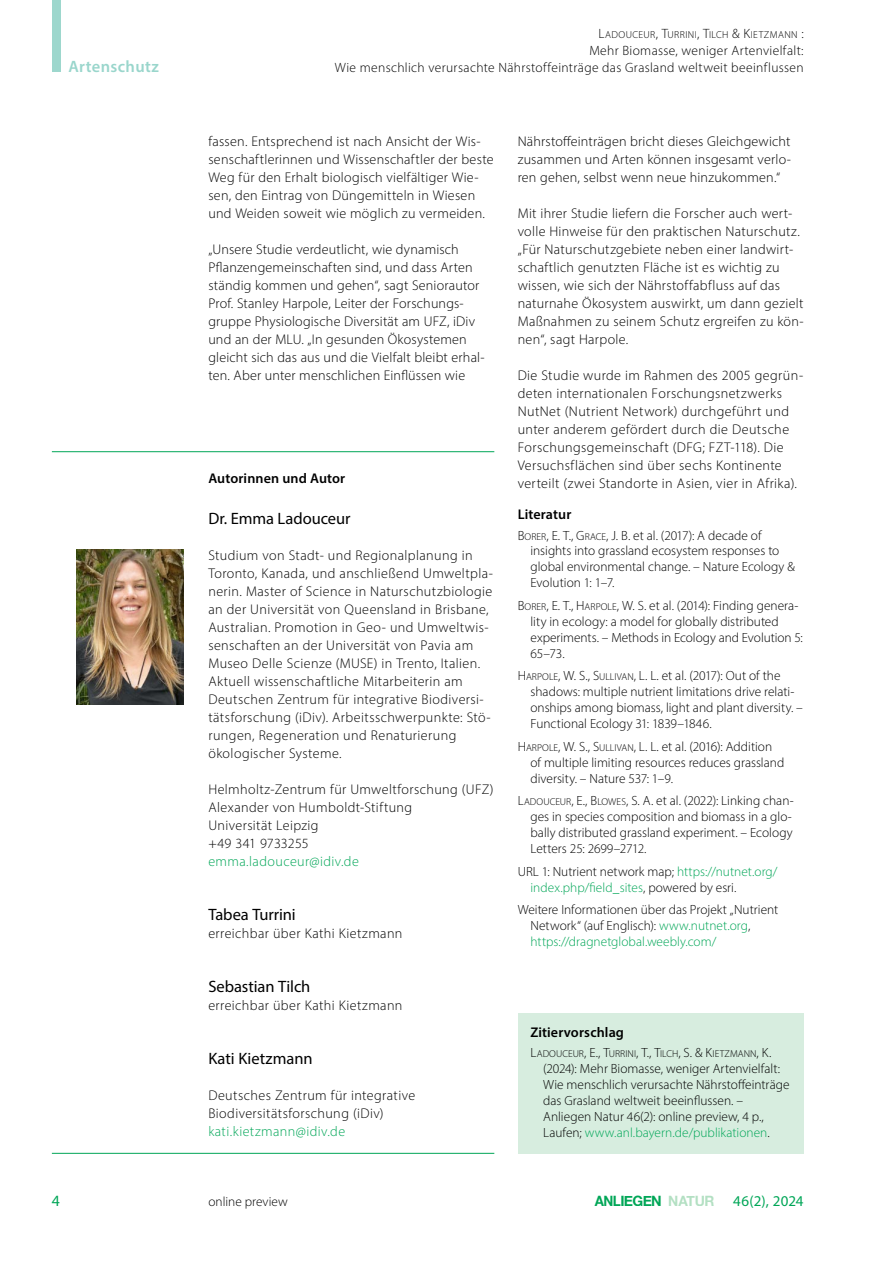
<style>
.page{position:relative;width:893px;height:1263px;background:#fff}
.page>*{position:absolute;margin:0;border:0;box-sizing:border-box;transform-origin:0 0}
.Autor{font:16.5px "Myriad Pro";letter-spacing:-.005em;color:#000}
.P__Fließtext_2Sp{font:16.5px "Myriad Pro";color:#000}
.t1{font:600 16.5px "Myriad Pro";letter-spacing:.02em;color:#9ad6cc}
.t2{font:15.75px "Myriad Pro";color:#00a657}
.t3{font:15px "Myriad Pro";letter-spacing:.005em;color:#00a657}
.t4{font:700 14.25px "Helvetica Neue";letter-spacing:-.035em;color:#00a657;scale:.94 1}
.P__Fließtext_2Sp-2{font:300 14.1px/18px "Myriad Pro";letter-spacing:.025em;color:#000}
.P__Fließtext_2Sp-3{font:300 14.1px "Myriad Pro";letter-spacing:.03em;color:#00a657}
.H1__Headline_Fliess{font:600 14.1px "Myriad Pro";letter-spacing:.01em;color:#000}
.P__Fließtext_2Sp-4{font:300 14.1px "Myriad Pro";color:#000}
.t5{font:300 13.5px "Myriad Pro";letter-spacing:.025em;color:#000}
.Literatur{font:300 13.35px/15.9px "Myriad Pro";color:#000}
.Literatur-2{font:300 13.35px/15.9px "Myriad Pro";color:#00a657}
.t6{font:300 10.2px "Myriad Pro";letter-spacing:.04em;color:#000}
.Literatur-3{font:300 10.05px "Myriad Pro";letter-spacing:.005em;color:#000}
.s1{font-size:13.5px}
.s2{font-style:inherit}
.s3{font-size:10.05px}
.s4{color:#000}
.s5{color:#00a657}
.s6{font-size:13.35px}
.s7{color:rgb(104 193 135/.5)}
</style>
<div class="page">
<div style="left:52px;top:0;width:8px;height:71px;background:#9ad6cc"></div>
<img style="left:77px;top:550px;width:106px;height:155px">
<hr style="left:52px;top:451px;width:442px;height:1px;background:#00a657">
<hr style="left:52px;top:1153px;width:442px;height:1px;background:#00a657">
<div style="left:518px;top:1014px;width:286px;height:140px;background:#d7eddf"></div>
<p class="t6" style="left:599px;top:28px;width:207px"><span class="s1">L</span>ADOUCEUR<span class="s1">, T</span>URRINI<span class="s1">, T</span>ILCH <span class="s1">&amp; K</span>IETZMANN <span class="s1">:</span></p>
<p class="t5" style="left:589px;top:42px;width:216px">Mehr Biomasse, weniger Artenvielfalt:</p>
<p class="t1" style="left:68px;top:55px;width:92px">Artenschutz</p>
<p class="t5" style="left:335px;top:59px;width:470px">Wie menschlich verursachte Nährstoffeinträge das Grasland weltweit beeinflussen</p>
<p class="P__Fließtext_2Sp-2" style="left:208px;top:132px;width:287px">fassen. Entsprechend ist nach Ansicht der Wis&shy;senschaftlerinnen und Wissenschaftler der beste Weg für den Erhalt biologisch vielfältiger Wie&shy;sen, den Eintrag von Düngemitteln in Wiesen und Weiden soweit wie möglich zu vermeiden.</p>
<p class="P__Fließtext_2Sp-2" style="left:208px;top:240px;width:278px">„Unsere Studie verdeutlicht, wie dynamisch Pflanzengemeinschaften sind, und dass Arten ständig kommen und gehen“, sagt Seniorautor Prof. Stanley Harpole, Leiter der Forschungs&shy;gruppe Physiologische Diversität am UFZ, iDiv und an der MLU. „In gesunden Ökosystemen gleicht sich das aus und die Vielfalt bleibt erhal&shy;ten. Aber unter menschlichen Einflüssen wie</p>
<h1 class="H1__Headline_Fliess" style="left:208px;top:469px;width:138px">Autorinnen und Autor</h1>
<p class="Autor" style="left:208px;top:508px;width:144px">Dr. Emma Ladouceur</p>
<p class="P__Fließtext_2Sp-2" style="left:208px;top:546px;width:286px">Studium von Stadt- und Regionalplanung in Toronto, Kanada, und anschließend Umweltpla&shy;nerin. Master of Science in Naturschutzbiologie an der Universität von Queensland in Brisbane, Australian. Promotion in Geo- und Umweltwis&shy;senschaften an der Universität von Pavia am Museo Delle Scienze (MUSE) in Trento, Italien.<br>Aktuell wissenschaftliche Mitarbeiterin am Deutschen Zentrum für integrative Biodiversi&shy;tätsforschung (iDiv). Arbeitsschwerpunkte: Stö&shy;rungen, Regeneration und Renaturierung ökologischer Systeme.</p>
<p class="P__Fließtext_2Sp-2" style="left:208px;top:780px;width:287px">Helmholtz-Zentrum für Umweltforschung (UFZ)</p>
<p class="P__Fließtext_2Sp-2" style="left:208px;top:798px;width:205px">Alexander von Humboldt-Stiftung</p>
<p class="P__Fließtext_2Sp-2" style="left:208px;top:816px;width:112px">Universität Leipzig</p>
<p class="P__Fließtext_2Sp-4" style="left:208px;top:834px;width:102px">+49 341 9733255</p>
<p class="P__Fließtext_2Sp-3" style="left:208px;top:852px;width:152px">emma.ladouceur@idiv.de</p>
<p class="Autor" style="left:208px;top:904px;width:89px">Tabea Turrini</p>
<p class="P__Fließtext_2Sp-2" style="left:208px;top:924px;width:196px">erreichbar über Kathi Kietzmann</p>
<p class="Autor" style="left:208px;top:976px;width:104px">Sebastian Tilch</p>
<p class="P__Fließtext_2Sp-2" style="left:208px;top:996px;width:196px">erreichbar über Kathi Kietzmann</p>
<p class="P__Fließtext_2Sp" style="left:208px;top:1048px;width:106px">Kati Kietzmann</p>
<p class="P__Fließtext_2Sp-2" style="left:208px;top:1086px;width:208px">Deutsches Zentrum für integrative<br>Biodiversitätsforschung (iDiv)</p>
<p class="P__Fließtext_2Sp-3" style="left:208px;top:1122px;width:138px">kati.kietzmann@idiv.de</p>
<p class="P__Fließtext_2Sp-2" style="left:518px;top:132px;width:275px;text-align:justify">Nährstoffeinträgen bricht dieses Gleichgewicht zusammen und Arten können insgesamt verlo&shy;ren gehen, selbst wenn neue hinzukommen.“</p>
<p class="P__Fließtext_2Sp-2" style="left:518px;top:204px;width:287px">Mit ihrer Studie liefern die Forscher auch wert&shy;volle Hinweise für den praktischen Naturschutz. „Für Naturschutzgebiete neben einer landwirt&shy;schaftlich genutzten Fläche ist es wichtig zu wissen, wie sich der Nährstoffabfluss auf das naturnahe Ökosystem auswirkt, um dann gezielt Maßnahmen zu seinem Schutz ergreifen zu kön&shy;nen“, sagt Harpole.</p>
<p class="P__Fließtext_2Sp-2" style="left:518px;top:366px;width:287px">Die Studie wurde im Rahmen des 2005 gegrün&shy;deten internationalen Forschungsnetzwerks NutNet (Nutrient Network) durchgeführt und unter anderem gefördert durch die Deutsche Forschungsgemeinschaft (DFG; FZT-118). Die Versuchsflächen sind über sechs Kontinente verteilt (zwei Standorte in Asien, vier in Afrika).</p>
<h1 class="H1__Headline_Fliess" style="left:518px;top:505px;width:55px">Literatur</h1>
<p class="Literatur" style="left:530px;top:527px;width:266px;text-indent:-13px"><span class="s2">B</span><span class="s3">ORER</span>, E. T., <span class="s2">G</span><span class="s3">RACE</span>, J. B. et al. (2017): A decade of insights into grassland ecosystem responses to global environmental change. – Nature Ecology &amp; Evolution 1: 1–7.</p>
<p class="Literatur" style="left:530px;top:597px;width:274px;text-indent:-13px"><span class="s2">B</span><span class="s3">ORER</span>, E. T., <span class="s2">H</span><span class="s3">ARPOLE</span>, W. S. et al. (2014): Finding genera&shy;lity in ecology: a model for globally distributed experiments. – Methods in Ecology and Evolution 5:<br>65–73.</p>
<p class="Literatur" style="left:530px;top:668px;width:274px;text-indent:-13px"><span class="s2">H</span><span class="s3">ARPOLE</span>, W. S., <span class="s2">S</span><span class="s3">ULLIVAN</span>, L. L. et al. (2017): Out of the shadows: multiple nutrient limitations drive relati&shy;onships among biomass, light and plant diversity. – Functional Ecology 31: 1839–1846.</p>
<p class="Literatur" style="left:530px;top:738px;width:255px;text-indent:-13px"><span class="s2">H</span><span class="s3">ARPOLE</span>, W. S., <span class="s2">S</span><span class="s3">ULLIVAN</span>, L. L. et al. (2016): Addition of multiple limiting resources reduces grassland diversity. – Nature 537: 1–9.</p>
<p class="Literatur" style="left:530px;top:793px;width:265px;text-indent:-13px"><span class="s2">L</span><span class="s3">ADOUCEUR</span>, E., <span class="s2">B</span><span class="s3">LOWES</span>, S. A. et al. (2022): Linking chan&shy;ges in species composition and biomass in a glo&shy;bally distributed grassland experiment. – Ecology Letters 25: 2699–2712.</p>
<p class="Literatur-2" style="left:530px;top:863px;width:249px;text-indent:-13px"><span class="s4">URL 1: Nutrient network map;</span> https://nutnet.org/ index.php/field_sites<span class="s4">, powered by esri.</span></p>
<p class="Literatur" style="left:530px;top:902px;width:249px;text-indent:-13px">Weitere Informationen über das Projekt „Nutrient<br>Network“ (auf Englisch): <span class="s5">www.nutnet.org</span>, <span class="s5">https://dragnetglobal.weebly.com/</span></p>
<h1 class="H1__Headline_Fliess" style="left:530px;top:1023px;width:95px">Zitiervorschlag</h1>
<p class="Literatur-3" style="left:530px;top:1048px;width:242px"><span class="s6">L</span>ADOUCEUR<span class="s6">, E., T</span>URRINI<span class="s6">, T., T</span>ILCH<span class="s6">, S. &amp; K</span>IETZMANN<span class="s6">, K.</span></p>
<p class="Literatur" style="left:543px;top:1060px;width:248px"><span class="s2">(2024):</span> Mehr Biomasse, weniger Artenvielfalt:<br>Wie menschlich verursachte Nährstoffeinträge das Grasland weltweit beeinflussen. – Anliegen Natur 46(2): online preview, 4 p., Laufen; <span class="s5">www.anl.bayern.de/publikationen</span>.</p>
<p class="Literatur" style="left:208px;top:1193px;width:81px">online preview</p>
<p class="t4" style="left:595px;top:1189px;width:129px">ANLIEGEN <span class="s7">NATUR</span></p>
<p class="t2" style="left:52px;top:1191px;width:10px">4</p>
<p class="t3" style="left:733px;top:1191px;width:72px">46(2), 2024</p>
</div>
